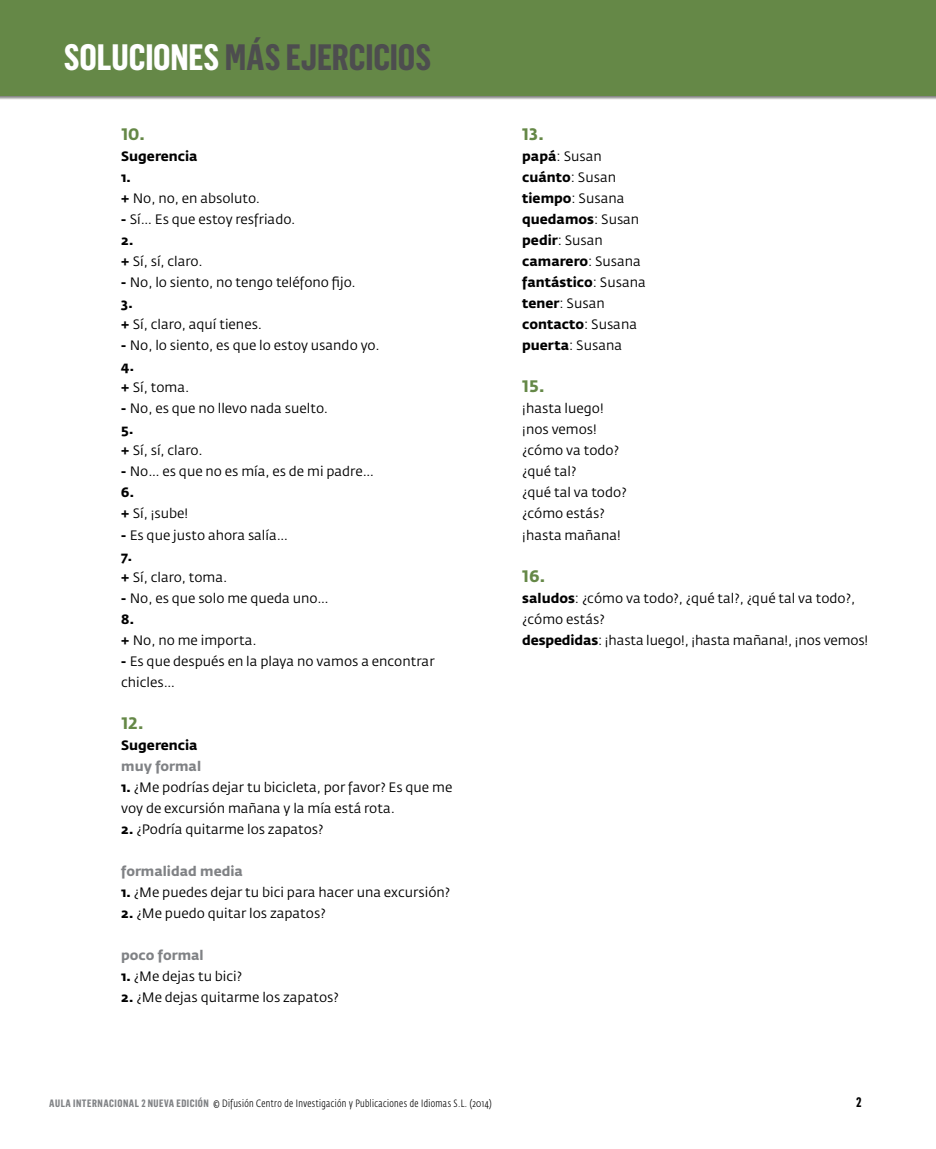
<style>
.page{position:relative;width:936px;height:1149px;background:#fff}
.page>*{position:absolute;margin:0;border:0;box-sizing:border-box;transform-origin:0 0}
.t1{font:700 36px "Flama Condensed";letter-spacing:-.005em;color:#4d4d4f}
._02a_numero_trans{font:700 16.5px "Fedra Sans Std";letter-spacing:-.005em;color:#658847}
._02a_numero_trans_pe{font:13.5px/21px "Fedra Sans Std";color:#000}
._03_texto_trans{font:13.5px/21px "Fedra Sans Std";color:#000}
._03_texto_trans-2{font:700 13.5px "Fedra Sans Std";color:#000}
._03b_texto_trans_bol{font:700 13.5px "Fedra Sans Std";color:#808285}
._03b_texto_trans_bol-2{font:700 13.5px "Fedra Sans Std";color:#000}
._02a_numero_trans_pe-2{font:700 13.5px "Fedra Sans Std";color:#000}
.t2{font:700 13.5px "Flama Condensed";color:#000}
.t3{font:300 10.5px "Fedra Sans Cond Std";letter-spacing:.04em;color:#000}
.s1{color:#fff}
.s2{font-weight:700}
.s3{font-weight:400}
.s4{font-family:"Flama Condensed";font-weight:700;color:#808285}
</style>
<div class="page">
<div style="left:0;top:0;width:935px;height:99px;background:#000;opacity:.5"></div>
<div style="left:0;top:0;width:935px;height:95px;background:#658847"></div>
<h1 class="t1" style="left:64px;top:34px;width:369px"><span class="s1">SOLUCIONES</span> MÁS EJERCICIOS</h1>
<p class="_02a_numero_trans" style="left:121px;top:124px;width:25px">10.</p>
<p class="_03b_texto_trans_bol-2" style="left:121px;top:148px;width:78px">Sugerencia</p>
<p class="_02a_numero_trans_pe-2" style="left:121px;top:169px;width:11px">1.</p>
<p class="_02a_numero_trans_pe" style="left:121px;top:188px;width:140px"><span class="s2">+</span> No, no, en absoluto.</p>
<p class="_02a_numero_trans_pe" style="left:121px;top:209px;width:176px"><span class="s2">-</span> Sí… Es que estoy resfriado.</p>
<p class="_02a_numero_trans_pe-2" style="left:121px;top:232px;width:14px">2.</p>
<p class="_02a_numero_trans_pe" style="left:121px;top:251px;width:83px"><span class="s2">+</span> Sí, sí, claro.</p>
<p class="_02a_numero_trans_pe" style="left:121px;top:272px;width:236px"><span class="s2">-</span> No, lo siento, no tengo teléfono fijo.</p>
<p class="_02a_numero_trans_pe-2" style="left:121px;top:295px;width:13px">3.</p>
<p class="_02a_numero_trans_pe" style="left:121px;top:314px;width:142px"><span class="s2">+</span> Sí, claro, aquí tienes.</p>
<p class="_02a_numero_trans_pe" style="left:121px;top:335px;width:260px"><span class="s2">-</span> No, lo siento, es que lo estoy usando yo.</p>
<p class="_02a_numero_trans_pe-2" style="left:121px;top:358px;width:15px">4.</p>
<p class="_02a_numero_trans_pe" style="left:121px;top:377px;width:70px"><span class="s2">+</span> Sí, toma.</p>
<p class="_02a_numero_trans_pe" style="left:121px;top:398px;width:208px"><span class="s2">-</span> No, es que no llevo nada suelto.</p>
<p class="_02a_numero_trans_pe-2" style="left:121px;top:421px;width:14px">5.</p>
<p class="_02a_numero_trans_pe" style="left:121px;top:440px;width:83px"><span class="s2">+</span> Sí, sí, claro.</p>
<p class="_02a_numero_trans_pe" style="left:121px;top:461px;width:254px"><span class="s2">-</span> No… es que no es mía, es de mi padre…</p>
<p class="_02a_numero_trans_pe-2" style="left:121px;top:484px;width:15px">6.</p>
<p class="_02a_numero_trans_pe" style="left:121px;top:503px;width:69px"><span class="s2">+</span> Sí, ¡sube!</p>
<p class="_02a_numero_trans_pe" style="left:121px;top:524px;width:168px"><span class="s2">-</span> Es que justo ahora salía…</p>
<p class="_02a_numero_trans_pe-2" style="left:121px;top:547px;width:13px">7.</p>
<p class="_02a_numero_trans_pe" style="left:121px;top:566px;width:108px"><span class="s2">+</span> Sí, claro, toma.</p>
<p class="_02a_numero_trans_pe" style="left:121px;top:587px;width:209px"><span class="s2">-</span> No, es que solo me queda uno…</p>
<p class="_02a_numero_trans_pe-2" style="left:121px;top:610px;width:15px">8.</p>
<p class="_02a_numero_trans_pe" style="left:121px;top:629px;width:137px"><span class="s2">+</span> No, no me importa.</p>
<p class="_02a_numero_trans_pe" style="left:121px;top:650px;width:315px"><span class="s2">-</span> Es que después en la playa no vamos a encontrar chicles…</p>
<p class="_02a_numero_trans" style="left:121px;top:712px;width:24px">12.</p>
<p class="_03b_texto_trans_bol-2" style="left:121px;top:736px;width:78px">Sugerencia</p>
<p class="_03b_texto_trans_bol" style="left:121px;top:757px;width:81px">muy formal</p>
<p class="_02a_numero_trans_pe" style="left:121px;top:776px;width:332px"><span class="s2">1.</span> ¿Me podrías dejar tu bicicleta, por favor? Es que me voy de excursión mañana y la mía está rota.</p>
<p class="_02a_numero_trans_pe" style="left:121px;top:818px;width:204px"><span class="s2">2.</span> ¿Podría quitarme los zapatos?</p>
<p class="_03b_texto_trans_bol" style="left:121px;top:862px;width:123px">formalidad media</p>
<p class="_02a_numero_trans_pe" style="left:121px;top:881px;width:330px"><span class="s2">1.</span> ¿Me puedes dejar tu bici para hacer una excursión?</p>
<p class="_02a_numero_trans_pe" style="left:121px;top:902px;width:206px"><span class="s2">2.</span> ¿Me puedo quitar los zapatos?</p>
<p class="_03b_texto_trans_bol" style="left:121px;top:946px;width:84px">poco formal</p>
<p class="_02a_numero_trans_pe" style="left:121px;top:965px;width:122px"><span class="s2">1.</span> ¿Me dejas tu bici?</p>
<p class="_02a_numero_trans_pe" style="left:121px;top:986px;width:219px"><span class="s2">2.</span> ¿Me dejas quitarme los zapatos?</p>
<p class="_02a_numero_trans" style="left:522px;top:124px;width:23px">13.</p>
<p class="_03_texto_trans" style="left:522px;top:146px;width:81px"><span class="s2">papá</span>: Susan</p>
<p class="_03_texto_trans-2" style="left:522px;top:169px;width:95px">cuánto<span class="s3">: Susan</span></p>
<p class="_03_texto_trans" style="left:522px;top:188px;width:104px"><span class="s2">tiempo</span>: Susana</p>
<p class="_03_texto_trans-2" style="left:522px;top:211px;width:119px">quedamos<span class="s3">: Susan</span></p>
<p class="_03_texto_trans" style="left:522px;top:230px;width:82px"><span class="s2">pedir</span>: Susan</p>
<p class="_03_texto_trans-2" style="left:522px;top:253px;width:120px">camarero<span class="s3">: Susana</span></p>
<p class="_03_texto_trans-2" style="left:522px;top:274px;width:125px">fantástico<span class="s3">: Susana</span></p>
<p class="_03_texto_trans" style="left:522px;top:293px;width:84px"><span class="s2">tener</span>: Susan</p>
<p class="_03_texto_trans-2" style="left:522px;top:316px;width:116px">contacto<span class="s3">: Susana</span></p>
<p class="_03_texto_trans" style="left:522px;top:335px;width:101px"><span class="s2">puerta</span>: Susana</p>
<p class="_02a_numero_trans" style="left:522px;top:376px;width:24px">15.</p>
<p class="_03_texto_trans" style="left:522px;top:398px;width:83px">¡hasta luego!</p>
<p class="_03_texto_trans" style="left:522px;top:419px;width:76px">¡nos vemos!</p>
<p class="_03_texto_trans" style="left:522px;top:440px;width:98px">¿cómo va todo?</p>
<p class="_03_texto_trans" style="left:522px;top:461px;width:55px">¿qué tal?</p>
<p class="_03_texto_trans" style="left:522px;top:482px;width:106px">¿qué tal va todo?</p>
<p class="_03_texto_trans" style="left:522px;top:503px;width:84px">¿cómo estás?</p>
<p class="_03_texto_trans" style="left:522px;top:524px;width:100px">¡hasta mañana!</p>
<p class="_02a_numero_trans" style="left:522px;top:565px;width:25px">16.</p>
<p class="_03_texto_trans" style="left:522px;top:587px;width:334px"><span class="s2">saludos</span>: ¿cómo va todo?, ¿qué tal?, ¿qué tal va todo?, ¿cómo estás?</p>
<p class="_03_texto_trans" style="left:522px;top:629px;width:347px"><span class="s2">despedidas</span>: ¡hasta luego!, ¡hasta mañana!, ¡nos vemos!</p>
<p class="t3" style="left:49px;top:1096px;width:443px"><span class="s4">AULA INTERNACIONAL 2 NUEVA EDICIÓN</span> © Difusión Centro de Investigación y Publicaciones de Idiomas S.L. (2014)</p>
<p class="t2" style="left:856px;top:1092px;width:7px">2</p>
</div>
